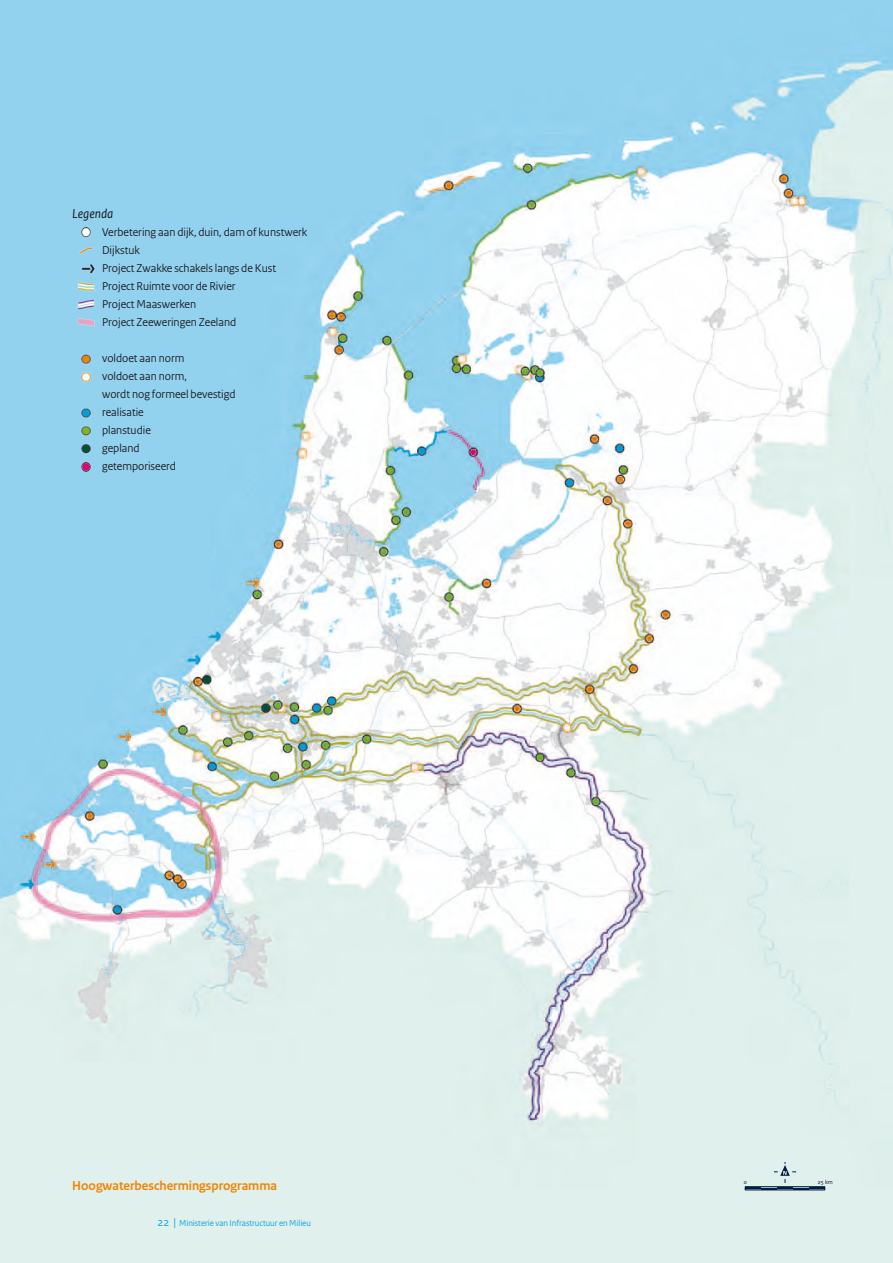
<style>
.page{position:relative;width:893px;height:1263px;background:#e0f0ec}
.page>*{position:absolute;margin:0;border:0;box-sizing:border-box;transform-origin:0 0}
.t1{font:700 13.5px "Rijksoverheid Sans Heading";color:#ef8400}
.t2{font:italic 13.5px "Rijksoverheid Sans Text";color:#1a171c}
.t3{font:12px/18px "Rijksoverheid Sans";color:#1a171c}
.t4{font:9px "Rijksoverheid Sans";color:#009ee0}
.t5{font:6px "Rijksoverheid Sans Text";color:#1a171c}
.s1{font-size:12px}
</style>
<div class="page">
<img style="left:0;top:0;width:893px;height:1188px">
<svg style="left:745px;top:1162px;width:80px;height:28px"></svg>
<img style="left:78px;top:228px;width:16px;height:10px">
<img style="left:78px;top:244px;width:16px;height:11px">
<img style="left:78px;top:263px;width:16px;height:11px">
<img style="left:78px;top:281px;width:16px;height:11px">
<img style="left:78px;top:299px;width:16px;height:11px">
<img style="left:78px;top:317px;width:16px;height:11px">
<img style="left:78px;top:354px;width:16px;height:11px">
<img style="left:78px;top:371px;width:16px;height:11px">
<img style="left:78px;top:407px;width:16px;height:11px">
<img style="left:78px;top:425px;width:16px;height:11px">
<img style="left:78px;top:443px;width:16px;height:11px">
<img style="left:78px;top:461px;width:16px;height:10px">
<p class="t2" style="left:72px;top:206px;width:43px">Legenda</p>
<p class="t3" style="left:102px;top:223px;width:207px">Verbetering aan dijk, duin, dam of kunstwerk<br>Dijkstuk<br>Project Zwakke schakels langs de Kust<br>Project Ruimte voor de Rivier<br>Project Maaswerken<br>Project Zeeweringen Zeeland</p>
<p class="t3" style="left:102px;top:349px;width:135px">voldoet aan norm<br>voldoet aan norm,<br>wordt nog formeel bevestigd realisatie<br>planstudie<br>gepland<br>getemporiseerd</p>
<p class="t1" style="left:72px;top:1178px;width:206px">Hoogwaterbeschermingsprogramma</p>
<p class="t4" style="left:157px;top:1218px;width:155px"><span class="s1">22 |</span> Ministerie van Infrastructuur en Milieu</p>
<p class="t5" style="left:744px;top:1179px;width:5px">0</p>
<p class="t5" style="left:818px;top:1179px;width:16px">25 km</p>
</div>
